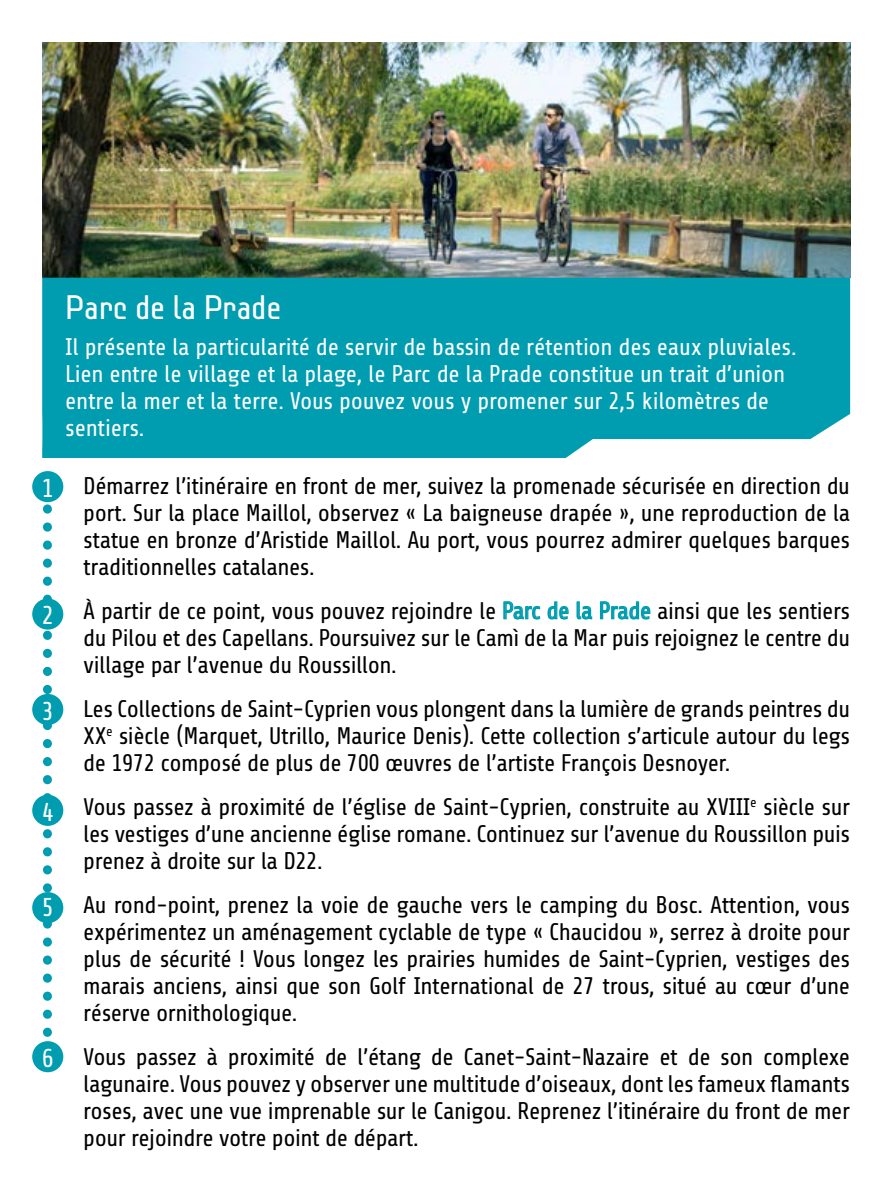
<style>
.page{position:relative;width:893px;height:1191px;background:#fff}
.page>*{position:absolute;margin:0;border:0;box-sizing:border-box;transform-origin:0 0}
.t1{font:33px "Lindau";letter-spacing:-.01em;color:#fff}
.t2{font:25.8px "Share";color:#fff}
.t3{font:24px/27px "Share";letter-spacing:-.02em;color:#000;text-align:justify}
.t4{font:24px/27px "Share";letter-spacing:-.01em;color:#fff}
.s1{color:#009db1}
</style>
<div class="page">
<svg style="left:43px;top:509px;width:9px;height:533px"></svg>
<img style="left:42px;top:43px;width:808px;height:235px">
<div style="left:42px;top:278px;width:808px;height:180px;background:#009db1"></div>
<div style="left:32px;top:471px;width:31px;height:31px;background:#009db1;border-radius:50%"></div>
<div style="left:32px;top:598px;width:31px;height:31px;background:#009db1;border-radius:50%"></div>
<div style="left:32px;top:694px;width:31px;height:31px;background:#009db1;border-radius:50%"></div>
<div style="left:32px;top:794px;width:31px;height:32px;background:#009db1;border-radius:50%"></div>
<div style="left:32px;top:892px;width:31px;height:31px;background:#009db1;border-radius:50%"></div>
<div style="left:32px;top:1041px;width:31px;height:31px;background:#009db1;border-radius:50%"></div>
<h1 class="t1" style="left:65px;top:289px;width:218px">Parc de la Prade</h1>
<p class="t4" style="left:65px;top:334px;width:733px">Il présente la particularité de servir de bassin de rétention des eaux pluviales.<br>Lien entre le village et la plage, le Parc de la Prade constitue un trait d’union entre la mer et la terre. Vous pouvez vous y promener sur 2,5 kilomètres de sentiers.</p>
<p class="t2" style="left:42px;top:474px;width:14px">1</p>
<p class="t2" style="left:42px;top:601px;width:14px">2</p>
<p class="t2" style="left:42px;top:697px;width:14px">3</p>
<p class="t2" style="left:42px;top:798px;width:14px">4</p>
<p class="t2" style="left:42px;top:893px;width:14px">5</p>
<p class="t2" style="left:42px;top:1044px;width:14px">6</p>
<p class="t3" style="left:83px;top:472px;width:768px">Démarrez l’itinéraire en front de mer, suivez la promenade sécurisée en direction du port. Sur la place Maillol, observez « La baigneuse drapée », une reproduction de la statue en bronze d’Aristide Maillol. Au port, vous pourrez admirer quelques barques traditionnelles catalanes.</p>
<p class="t3" style="left:83px;top:597px;width:768px">À partir de ce point, vous pouvez rejoindre le <span class="s1">Parc de la Prade</span> ainsi que les sentiers du Pilou et des Capellans. Poursuivez sur le Camì de la Mar puis rejoignez le centre du village par l’avenue du Roussillon.</p>
<p class="t3" style="left:83px;top:695px;width:768px">Les Collections de Saint-Cyprien vous plongent dans la lumière de grands peintres du XX<sup>e</sup> siècle (Marquet, Utrillo, Maurice Denis). Cette collection s’articule autour du legs de 1972 composé de plus de 700 œuvres de l’artiste François Desnoyer.</p>
<p class="t3" style="left:83px;top:793px;width:768px">Vous passez à proximité de l’église de Saint-Cyprien, construite au XVIII<sup>e</sup> siècle sur les vestiges d’une ancienne église romane. Continuez sur l’avenue du Roussillon puis prenez à droite sur la D22.</p>
<p class="t3" style="left:83px;top:891px;width:768px">Au rond-point, prenez la voie de gauche vers le camping du Bosc. Attention, vous expérimentez un aménagement cyclable de type « Chaucidou », serrez à droite pour plus de sécurité ! Vous longez les prairies humides de Saint-Cyprien, vestiges des marais anciens, ainsi que son Golf International de 27 trous, situé au cœur d’une réserve ornithologique.</p>
<p class="t3" style="left:83px;top:1043px;width:768px">Vous passez à proximité de l’étang de Canet-Saint-Nazaire et de son complexe lagunaire. Vous pouvez y observer une multitude d’oiseaux, dont les fameux flamants roses, avec une vue imprenable sur le Canigou. Reprenez l’itinéraire du front de mer pour rejoindre votre point de départ.</p>
</div>
